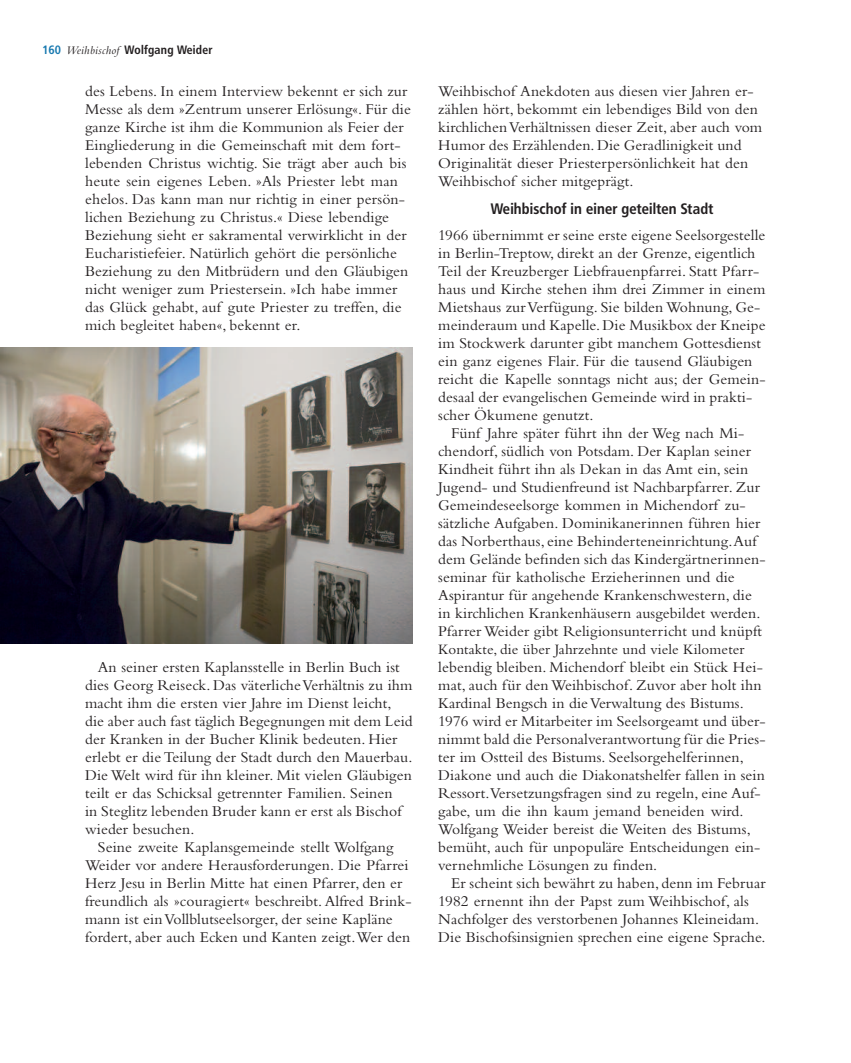
<style>
.page{position:relative;width:851px;height:1063px;background:#fff}
.page>*{position:absolute;margin:0;border:0;box-sizing:border-box;transform-origin:0 0}
.t1{font:15.6px/18px "Bembo";letter-spacing:.01em;color:#231f20}
.t2{font:15px "Bembo";letter-spacing:.01em;color:#231f20}
.t3{font:700 15px "Frutiger Condensed BQ";letter-spacing:.01em;color:#231f20}
.t4{font:700 12px "Frutiger Condensed BQ";letter-spacing:.02em;color:#231f20}
.s1{color:#1779b0}
.s2{font-family:"Bembo";font-weight:400;font-style:italic}
</style>
<div class="page">
<img style="left:0;top:348px;width:412px;height:296px">
<p class="t4" style="left:43px;top:43px;width:171px"><span class="s1">160</span> <span class="s2">Weihbischof</span> Wolfgang Weider</p>
<p class="t1" style="left:85px;top:83px;width:327px">des Lebens. In einem Interview bekennt er sich zur Messe als dem »Zentrum unserer Erlösung«. Für die ganze Kirche ist ihm die Kommunion als Feier der Eingliederung in die Gemeinschaft mit dem fort&shy;lebenden Christus wichtig. Sie trägt aber auch bis heute sein eigenes Leben. »Als Priester lebt man ehelos. Das kann man nur richtig in einer persön&shy;lichen Beziehung zu Christus.« Diese lebendige Beziehung sieht er sakramental verwirklicht in der Eucharistiefeier. Natürlich gehört die persönliche Beziehung zu den Mitbrüdern und den Gläubigen nicht weniger zum Priestersein. »Ich habe immer das Glück gehabt, auf gute Priester zu treffen, die mich begleitet haben«, bekennt er.</p>
<p class="t1" style="left:85px;top:659px;width:329px;text-indent:13px">An seiner ersten Kaplansstelle in Berlin Buch ist dies Georg Reiseck. Das väterlicheVerhältnis zu ihm macht ihm die ersten vier Jahre im Dienst leicht, die aber auch fast täglich Begegnungen mit dem Leid der Kranken in der Bucher Klinik bedeuten. Hier erlebt er die Teilung der Stadt durch den Mauerbau.<br>Die Welt wird für ihn kleiner. Mit vielen Gläubigen teilt er das Schicksal getrennter Familien. Seinen<br>in Steglitz lebenden Bruder kann er erst als Bischof wieder besuchen.</p>
<p class="t1" style="left:85px;top:839px;width:328px;text-indent:13px">Seine zweite Kaplansgemeinde stellt Wolfgang Weider vor andere Herausforderungen. Die Pfarrei Herz Jesu in Berlin Mitte hat einen Pfarrer, den er freundlich als »couragiert« beschreibt. Alfred Brink&shy;mann ist einVollblutseelsorger, der seine Kapläne fordert, aber auch Ecken und Kanten zeigt.Wer den</p>
<p class="t1" style="left:438px;top:83px;width:325px">Weihbischof Anekdoten aus diesen vier Jahren er&shy;zählen hört, bekommt ein lebendiges Bild von den kirchlichenVerhältnissen dieser Zeit, aber auch vom Humor des Erzählenden.Die Geradlinigkeit und Originalität dieser Priesterpersönlichkeit hat den Weihbischof sicher mitgeprägt.</p>
<p class="t3" style="left:490px;top:200px;width:224px">Weihbischof in einer geteilten Stadt</p>
<p class="t1" style="left:438px;top:227px;width:329px">1966 übernimmt er seine erste eigene Seelsorgestelle in Berlin-Treptow, direkt an der Grenze, eigentlich Teil der Kreuzberger Liebfrauenpfarrei. Statt Pfarr&shy;haus und Kirche stehen ihm drei Zimmer in einem Mietshaus zurVerfügung. Sie bilden Wohnung, Ge&shy;meinderaum und Kapelle.Die Musikbox der Kneipe im Stockwerk darunter gibt manchem Gottesdienst ein ganz eigenes Flair. Für die tausend Gläubigen reicht die Kapelle sonntags nicht aus; der Gemein&shy;desaal der evangelischen Gemeinde wird in prakti&shy;scher Ökumene genutzt.</p>
<p class="t1" style="left:438px;top:425px;width:329px;text-indent:13px">Fünf Jahre später führt ihn der Weg nach Mi&shy;chendorf, südlich von Potsdam. Der Kaplan seiner Kindheit führt ihn als Dekan in das Amt ein, sein Jugend- und Studienfreund ist Nachbarpfarrer. Zur Gemeindeseelsorge kommen in Michendorf zu&shy;sätzliche Aufgaben. Dominikanerinnen führen hier das Norberthaus, eine Behinderteneinrichtung.Auf dem Gelände befinden sich das Kindergärtnerinnen&shy;seminar für katholische Erzieherinnen und die Aspirantur für angehende Krankenschwestern, die in kirchlichen Krankenhäusern ausgebildet werden.<br>Pfarrer Weider gibt Religionsunterricht und knüpft</p>
<p class="t2" style="left:438px;top:644px;width:308px">Kontakte, die über Jahrzehnte und viele Kilometer</p>
<p class="t1" style="left:438px;top:659px;width:329px">lebendig bleiben. Michendorf bleibt ein Stück Hei&shy;mat, auch für den Weihbischof. Zuvor aber holt ihn Kardinal Bengsch in dieVerwaltung des Bistums.<br>1976 wird er Mitarbeiter im Seelsorgeamt und über&shy;nimmt bald die Personalverantwortung für die Pries&shy;ter im Ostteil des Bistums. Seelsorgehelferinnen, Diakone und auch die Diakonatshelfer fallen in sein Ressort.Versetzungsfragen sind zu regeln, eine Auf&shy;gabe, um die ihn kaum jemand beneiden wird.<br>Wolfgang Weider bereist die Weiten des Bistums, bemüht, auch für unpopuläre Entscheidungen ein&shy;vernehmliche Lösungen zu finden.</p>
<p class="t1" style="left:438px;top:875px;width:329px;text-indent:13px">Er scheint sich bewährt zu haben, denn im Februar 1982 ernennt ihn der Papst zum Weihbischof, als Nachfolger des verstorbenen Johannes Kleineidam.<br>Die Bischofsinsignien sprechen eine eigene Sprache.</p>
</div>
